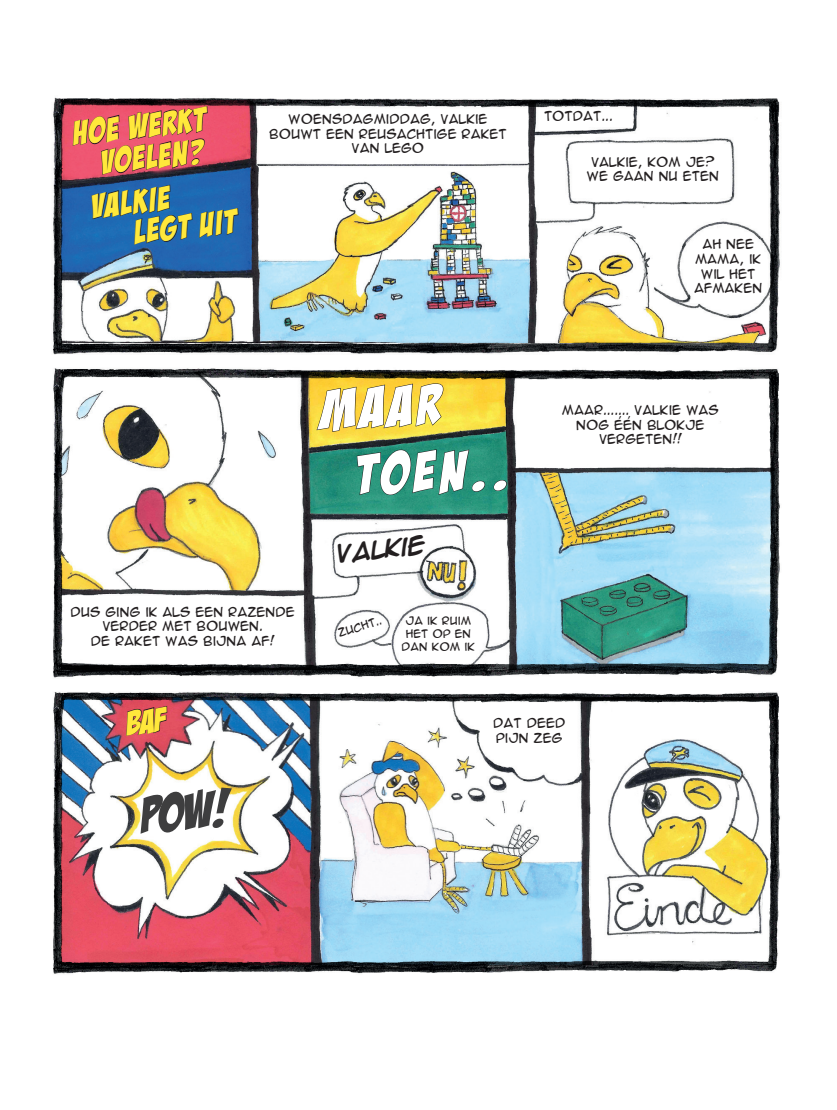
<style>
.page{position:relative;width:837px;height:1110px;background:#fff}
.page>*{position:absolute;margin:0;border:0;box-sizing:border-box;transform-origin:0 0}
.t1{font:56px/66.5px "Bada Boom BB";color:#fff}
.t2{font:50.75px "Bada Boom BB";color:#3e3e3f}
.t3{font:33.25px/31.5px "Bada Boom BB";color:#ffe83b;text-align:center}
.t4{font:700 21px "Anime Ace";color:#231f20}
.t5{font:12.25px/14.7px "Anime Ace";color:#231f20;text-align:center}
.t6{font:10.5px/12.6px "Anime Ace";color:#231f20;text-align:center}
.t7{font:8.75px "Anime Ace";color:#231f20}
</style>
<div class="page">
<img style="left:52px;top:97px;width:728px;height:258px">
<img style="left:53px;top:368px;width:727px;height:310px">
<img style="left:53px;top:692px;width:727px;height:282px">
<svg style="left:124px;top:699px;width:45px;height:36px;background:#ba4451"></svg>
<h3 class="t3" style="left:72px;top:118px;width:134px;rotate:-6deg">hoe werkt<br>VOELEN?</h3>
<p class="t5" style="left:269px;top:112px;width:239px">WOENSDAGMIDDAG, VALKIE<br>BOUWT EEN REUSACHTIGE RAKET<br>VAN LEGO</p>
<h3 class="t3" style="left:130px;top:188px;width:103px;line-height:29.8px;text-align:left;text-indent:-40px;rotate:-6deg">Valkie legt uit</h3>
<p class="t5" style="left:70px;top:604px;width:226px">DUS GING IK ALS EEN RAZENDE<br>VERDER MET BOUWEN.<br>DE RAKET WAS BIJNA AF!</p>
<h1 class="t1" style="left:353px;top:375px;width:154px;text-indent:-33px;rotate:-2deg">MAAr toen..</h1>
<h3 class="t4" style="left:337px;top:541px;width:89px;rotate:-6deg">Valkie</h3>
<p class="t6" style="left:336px;top:626px;width:47px;rotate:-16deg">ZUCHT..</p>
<p class="t6" style="left:401px;top:614px;width:75px">JA IK RUIM<br>HET OP EN<br>DAN KOM IK</p>
<p class="t5" style="left:544px;top:109px;width:70px">TOTDAT...</p>
<p class="t5" style="left:586px;top:154px;width:134px">VALKIE, KOM JE?<br>WE GAAN NU ETEN</p>
<p class="t5" style="left:694px;top:237px;width:70px">AH NEE<br>MAMA, IK<br>WIL HET<br>AFMAKEN</p>
<p class="t5" style="left:561px;top:402px;width:158px">MAAR....... VALKIE WAS<br>NOG EEN BLOKJE<br>VERGETEN!!</p>
<p class="t7" style="left:618px;top:416px;width:13px">’ ’</p>
<h2 class="t2" style="left:139px;top:788px;width:88px;rotate:-5deg">POW!</h2>
<p class="t5" style="left:493px;top:715px;width:74px;text-align:left">DAT DEED<br>PIJN ZEG</p>
</div>
